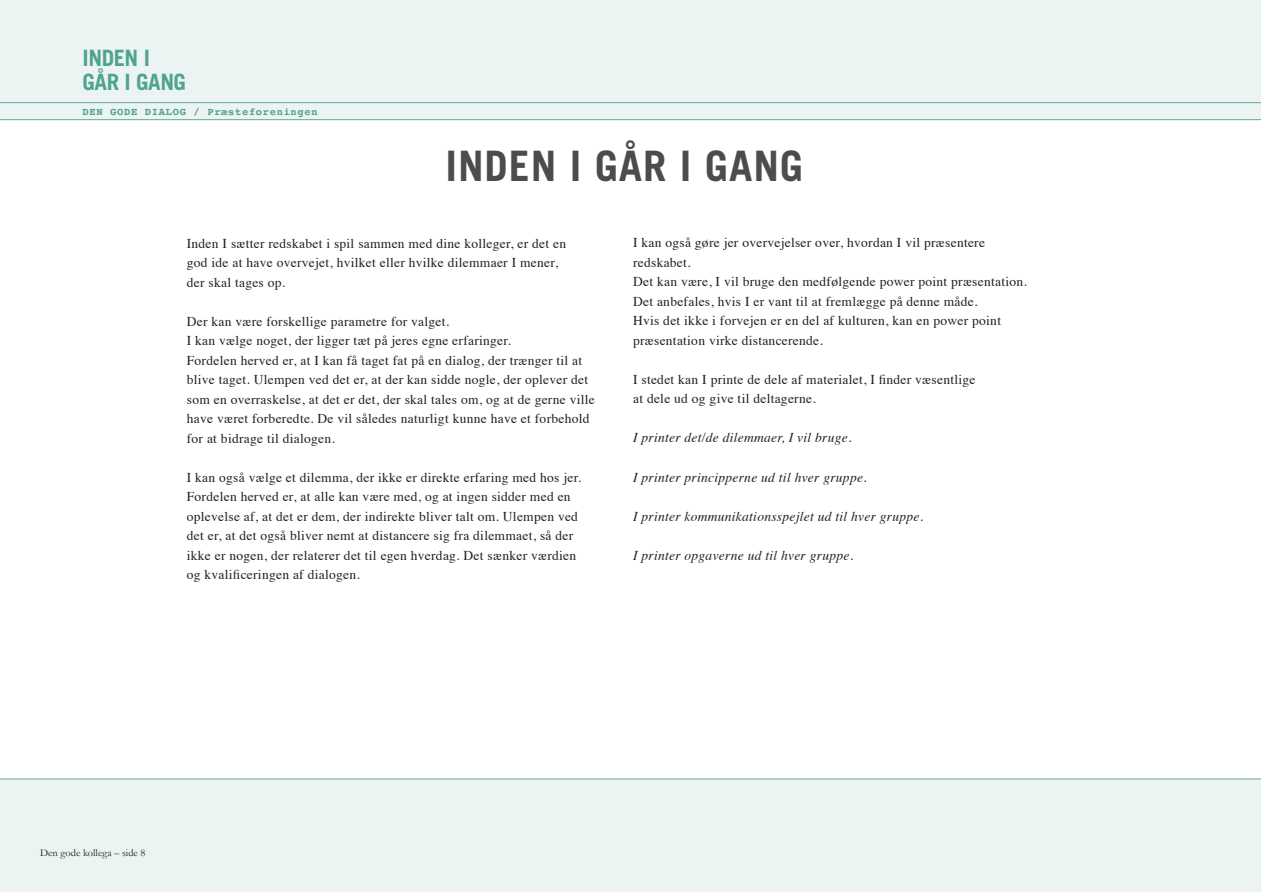
<style>
.page{position:relative;width:1261px;height:892px;background:#fff}
.page>*{position:absolute;margin:0;border:0;box-sizing:border-box;transform-origin:0 0}
.t1{font:700 42px "Trade Gothic";letter-spacing:.02em;color:#4b4c4d}
.t2{font:700 22.5px/24px "Trade Gothic";letter-spacing:-.02em;color:#4fa390}
.t3{font:13.5px/19.5px "Times";letter-spacing:.02em;color:#231f20}
.t4{font:italic 13.5px "Times";letter-spacing:.02em;color:#231f20}
.t5{font:700 10.5px "Courier";letter-spacing:.06em;color:#4fa390}
.t6{font:10.5px "Garamond";color:#231f20}
</style>
<div class="page">
<div style="left:0;top:0;width:1260px;height:120px;background:#ecf3f3"></div>
<div style="left:0;top:779px;width:1260px;height:113px;background:#ecf3f3"></div>
<hr style="left:0;top:778px;width:1260px;height:1px;background:#6a9">
<hr style="left:0;top:119px;width:1260px;height:1px;background:#6a9">
<hr style="left:0;top:102px;width:1260px;height:1px;background:#6a9">
<h2 class="t2" style="left:83px;top:46px;width:105px">INDEN I<br>GÅR I GANG</h2>
<p class="t5" style="left:83px;top:103px;width:236px">DEN GODE DIALOG / Præsteforeningen</p>
<h1 class="t1" style="left:445px;top:140px;width:359px">INDEN I GÅR I GANG</h1>
<p class="t3" style="left:187px;top:232px;width:381px">Inden I sætter redskabet i spil sammen med dine kolleger, er det en god ide at have overvejet, hvilket eller hvilke dilemmaer I mener, der skal tages op.</p>
<p class="t3" style="left:187px;top:310px;width:409px">Der kan være forskellige parametre for valget.<br>I kan vælge noget, der ligger tæt på jeres egne erfaringer.<br>Fordelen herved er, at I kan få taget fat på en dialog, der trænger til at blive taget. Ulempen ved det er, at der kan sidde nogle, der oplever det som en overraskelse, at det er det, der skal tales om, og at de gerne ville have været forberedte. De vil således naturligt kunne have et forbehold for at bidrage til dialogen.</p>
<p class="t3" style="left:187px;top:466px;width:395px">I kan også vælge et dilemma, der ikke er direkte erfaring med hos jer.<br>Fordelen herved er, at alle kan være med, og at ingen sidder med en oplevelse af, at det er dem, der indirekte bliver talt om. Ulempen ved det er, at det også bliver nemt at distancere sig fra dilemmaet, så der ikke er nogen, der relaterer det til egen hverdag. Det sænker værdien og kvalificeringen af dialogen.</p>
<p class="t3" style="left:633px;top:232px;width:395px">I kan også gøre jer overvejelser over, hvordan I vil præsentere redskabet.<br>Det kan være, I vil bruge den medfølgende power point præsentation.<br>Det anbefales, hvis I er vant til at fremlægge på denne måde.<br>Hvis det ikke i forvejen er en del af kulturen, kan en power point præsentation virke distancerende.</p>
<p class="t3" style="left:633px;top:368px;width:344px">I stedet kan I printe de dele af materialet, I finder væsentlige at dele ud og give til deltagerne.</p>
<p class="t4" style="left:633px;top:426px;width:220px">I printer det/de dilemmaer, I vil bruge.</p>
<p class="t4" style="left:633px;top:465px;width:235px">I printer principperne ud til hver gruppe.</p>
<p class="t4" style="left:633px;top:504px;width:291px">I printer kommunikationsspejlet ud til hver gruppe.</p>
<p class="t4" style="left:633px;top:543px;width:221px">I printer opgaverne ud til hver gruppe.</p>
<p class="t6" style="left:40px;top:846px;width:107px">Den gode kollega – side 8</p>
</div>
